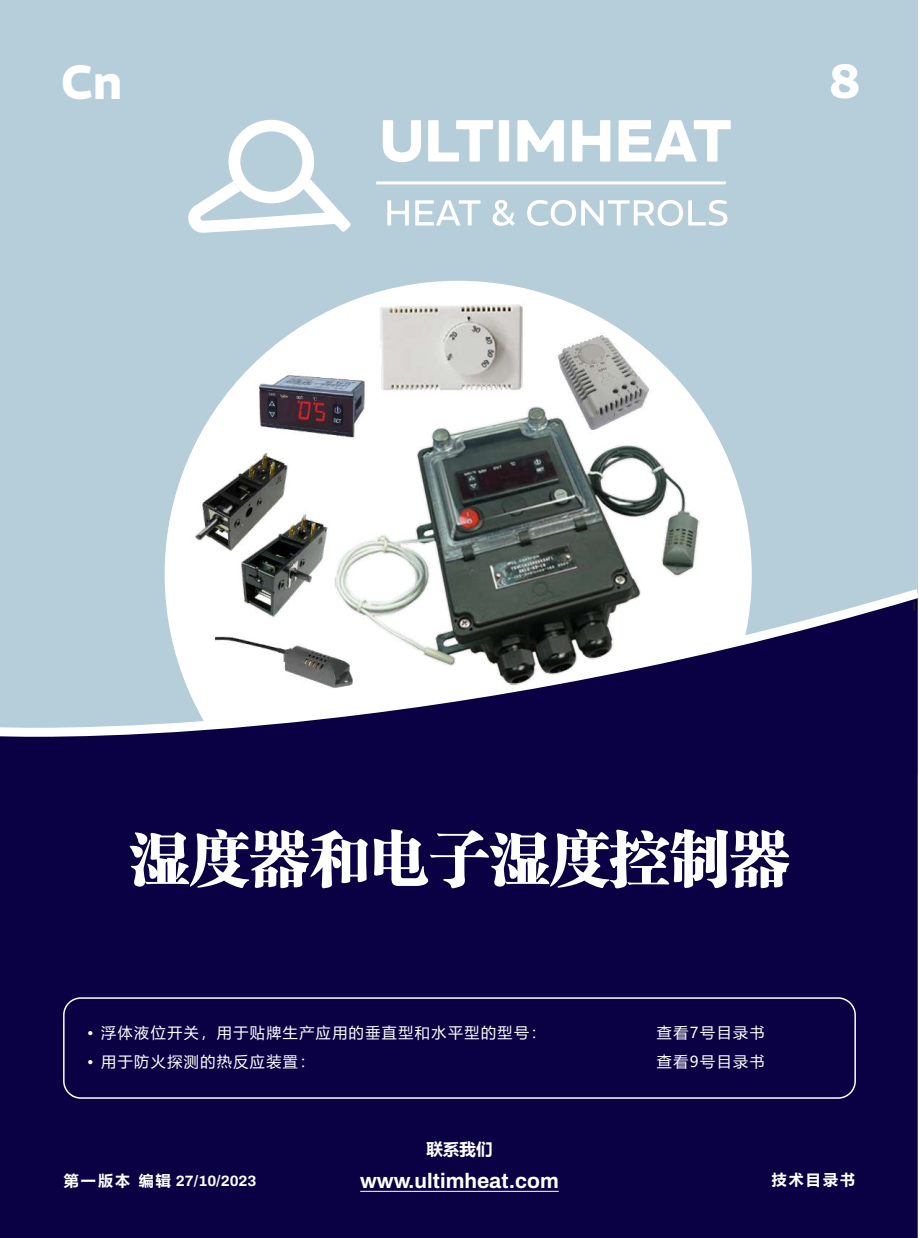
<style>
.page{position:relative;width:919px;height:1238px;background:#fff}
.page>*{position:absolute;margin:0;border:0;box-sizing:border-box;transform-origin:0 0}
.t1{font:60px "FZCSJW GB1 0";color:#fff}
.t2{font:700 48px "REM";color:#fff}
.t3{font:700 21px "Archivo";color:#fff}
.t4{font:600 18px "Archivo";color:#231f20}
.t5{font:700 16.5px "Microsoft Ya Hei";color:#fff}
.t6{font:15px "Microsoft Ya Hei";letter-spacing:.1em;color:#fff}
.t7{font:700 15px "Archivo";color:#fff}
.t8{font:700 15px "Microsoft Ya Hei";letter-spacing:.14em;color:#fff}
.s1{font-family:"Microsoft Ya Hei"}
</style>
<div class="page">
<div style="left:0;top:0;width:917px;height:774px;background:#b6cdda"></div>
<div style="left:0;top:748px;width:917px;height:489px;background:#0a0044"></div>
<svg style="left:0;top:582px;width:918px;height:166px"></svg>
<svg style="left:383px;top:120px;width:38px;height:42px"></svg>
<svg style="left:428px;top:120px;width:65px;height:41px"></svg>
<div style="left:498px;top:120px;width:11px;height:41px;background:#fff"></div>
<svg style="left:517px;top:120px;width:47px;height:41px"></svg>
<svg style="left:572px;top:120px;width:38px;height:41px"></svg>
<svg style="left:618px;top:120px;width:112px;height:41px"></svg>
<svg style="left:387px;top:200px;width:22px;height:25px"></svg>
<svg style="left:415px;top:200px;width:65px;height:25px"></svg>
<svg style="left:492px;top:200px;width:22px;height:26px"></svg>
<svg style="left:527px;top:200px;width:200px;height:26px"></svg>
<hr style="left:376px;top:181px;width:349px;height:3px;background:#fff">
<svg style="left:188px;top:120px;width:163px;height:113px"></svg>
<img style="left:174px;top:285px;width:532px;height:415px">
<div style="left:63px;top:997px;width:792px;height:101px;border:2px solid #fff;border-radius:17px"></div>
<hr style="left:360px;top:1190px;width:198px;height:1px;background:#fff">
<h2 class="t2" style="left:61px;top:44px;width:63px">Cn</h2>
<h2 class="t2" style="left:829px;top:44px;width:32px">8</h2>
<p class="t4" style="left:912px;top:591px;width:6px">i</p>
<h1 class="t1" style="left:129px;top:825px;width:661px">湿度器和电子湿度控制器</h1>
<p class="t6" style="left:87px;top:1021px;width:460px">• 浮体液位开关，用于贴牌生产应用的垂直型和水平型的型号：</p>
<p class="t6" style="left:657px;top:1021px;width:109px">查看7号目录书</p>
<p class="t6" style="left:87px;top:1050px;width:229px">• 用于防火探测的热反应装置：</p>
<p class="t6" style="left:657px;top:1050px;width:109px">查看9号目录书</p>
<p class="t5" style="left:426px;top:1137px;width:67px">联系我们</p>
<p class="t7" style="left:64px;top:1169px;width:194px"><span class="s1">第一版本 编辑</span> 27/10/2023</p>
<h3 class="t3" style="left:360px;top:1165px;width:200px">www.ultimheat.com</h3>
<p class="t8" style="left:771px;top:1168px;width:85px">技术目录书</p>
</div>
